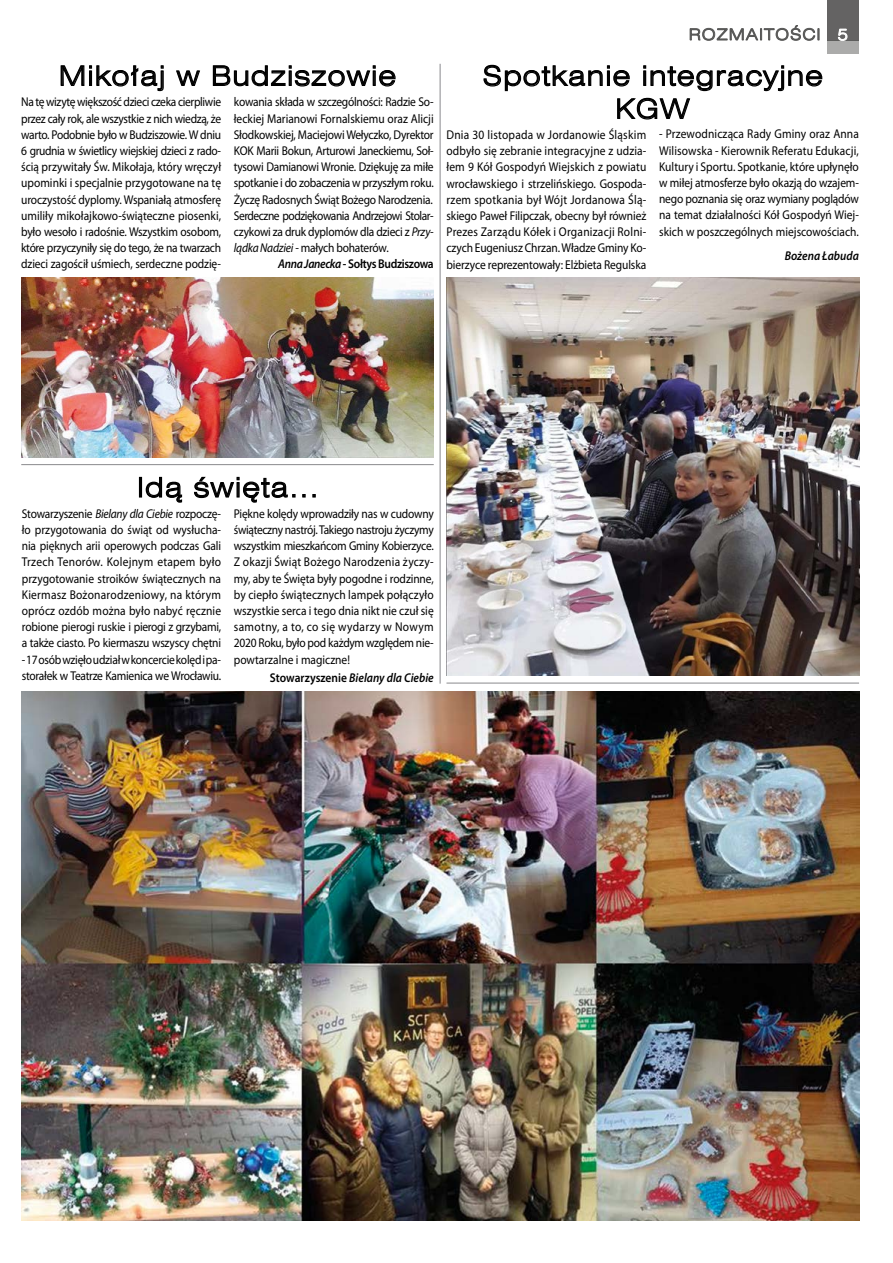
<style>
.page{position:relative;width:893px;height:1263px;background:#fff}
.page>*{position:absolute;margin:0;border:0;box-sizing:border-box;transform-origin:0 0}
.t1{font:27px/33px "Swis 721 Lt Ex EU";letter-spacing:.05em;color:#000;text-align:center}
.t2{font:15.75px "Swis 721 Lt Ex EU";letter-spacing:.075em;color:#575756}
.t3{font:12.75px/16.2px "Myriad Pro";letter-spacing:-.02em;color:#000;text-align:justify;scale:.9 1}
.t4{font:italic 600 12.75px "Myriad Pro";color:#000;scale:.9 1}
.t5{font:600 12.75px "Myriad Pro";letter-spacing:-.03em;color:#000;scale:.9 1}
.s1{color:#fff}
.s2{font-style:italic}
.s3{font-style:normal}
</style>
<div class="page">
<img style="left:22px;top:691px;width:837px;height:529px">
<hr style="left:446px;top:682px;width:413px;height:2px;background:#969699">
<hr style="left:21px;top:464px;width:413px;height:1px;background:#969699">
<svg style="left:60px;top:65px;width:104px;height:27px"></svg>
<svg style="left:176px;top:70px;width:24px;height:16px"></svg>
<svg style="left:212px;top:65px;width:184px;height:22px"></svg>
<svg style="left:483px;top:64px;width:340px;height:56px"></svg>
<img style="left:447px;top:278px;width:412px;height:397px">
<div style="left:139px;top:477px;width:3px;height:21px;border:1px solid #000"></div>
<svg style="left:145px;top:476px;width:38px;height:27px"></svg>
<svg style="left:194px;top:476px;width:102px;height:27px"></svg>
<svg style="left:302px;top:494px;width:4px;height:4px"></svg>
<svg style="left:312px;top:494px;width:4px;height:4px"></svg>
<img style="left:21px;top:278px;width:413px;height:179px">
<hr style="left:440px;top:64px;width:1px;height:620px;background:#969699">
<svg style="left:689px;top:25px;width:130px;height:16px"></svg>
<div style="left:827px;top:0;width:32px;height:40px;background:#646363"></div>
<div style="left:827px;top:40px;width:32px;height:13px;background:#ababaa"></div>
<svg style="left:837px;top:28px;width:11px;height:13px"></svg>
<p class="t2" style="left:689px;top:25px;width:160px">ROZMAITOŚCI <span class="s1">5</span></p>
<h1 class="t1" style="left:59px;top:60px;width:339px">Mikołaj w Budziszowie</h1>
<h1 class="t1" style="left:483px;top:60px;width:342px">Spotkanie integracyjne<br>KGW</h1>
<p class="t3" style="left:21px;top:94px;width:224px">Na tę wizytę większość dzieci czeka cierpliwie przez cały rok, ale wszystkie z nich wiedzą, że warto. Podobnie było w Budziszowie. W dniu 6 grudnia w świetlicy wiejskiej dzieci z rado&shy;ścią przywitały Św. Mikołaja, który wręczył upominki i specjalnie przygotowane na tę uroczystość dyplomy. Wspaniałą atmosferę umiliły mikołajkowo-świąteczne piosenki, było wesoło i radośnie. Wszystkim osobom, które przyczyniły się do tego, że na twarzach dzieci zagościł uśmiech, serdeczne podzię-</p>
<p class="t3" style="left:234px;top:94px;width:224px">kowania składa w szczególności: Radzie So&shy;łeckiej Marianowi Fornalskiemu oraz Alicji Słodkowskiej, Maciejowi Wełyczko, Dyrektor KOK Marii Bokun, Arturowi Janeckiemu, Soł&shy;tysowi Damianowi Wronie. Dziękuję za miłe spotkanie i do zobaczenia w przyszłym roku.<br>Życzę Radosnych Świąt Bożego Narodzenia.<br>Serdeczne podziękowania Andrzejowi Stolar&shy;czykowi za druk dyplomów dla dzieci z <span class="s2">Przy&shy;lądka Nadziei</span> - małych bohaterów.</p>
<p class="t3" style="left:446px;top:126px;width:224px">Dnia 30 listopada w Jordanowie Śląskim odbyło się zebranie integracyjne z udzia&shy;łem 9 Kół Gospodyń Wiejskich z powiatu wrocławskiego i strzelińskiego. Gospoda&shy;rzem spotkania był Wójt Jordanowa Ślą&shy;skiego Paweł Filipczak, obecny był również Prezes Zarządu Kółek i Organizacji Rolni&shy;czych Eugeniusz Chrzan. Władze Gminy Ko&shy;bierzyce reprezentowały: Elżbieta Regulska</p>
<p class="t3" style="left:659px;top:126px;width:223px">- Przewodnicząca Rady Gminy oraz Anna Wilisowska - Kierownik Referatu Edukacji, Kultury i Sportu. Spotkanie, które upłynęło w miłej atmosferze było okazją do wzajem&shy;nego poznania się oraz wymiany poglądów na temat działalności Kół Gospodyń Wiej&shy;skich w poszczególnych miejscowościach.</p>
<p class="t4" style="left:785px;top:247px;width:84px">Bożena Łabuda</p>
<p class="t5" style="left:278px;top:256px;width:174px"><span class="s2">Anna Janecka</span> - Sołtys Budziszowa</p>
<h1 class="t1" style="left:137px;top:471px;width:183px">Idą święta...</h1>
<p class="t3" style="left:22px;top:505px;width:223px">Stowarzyszenie <span class="s2">Bielany dla Ciebie</span> rozpoczę&shy;ło przygotowania do świąt od wysłucha&shy;nia pięknych arii operowych podczas Gali Trzech Tenorów. Kolejnym etapem było przygotowanie stroików świątecznych na Kiermasz Bożonarodzeniowy, na którym oprócz ozdób można było nabyć ręcznie robione pierogi ruskie i pierogi z grzybami, a także ciasto. Po kiermaszu wszyscy chętni</p>
<p class="t3" style="left:22px;top:651px;width:223px">- 17 osób wzięło udział w koncercie kolęd i pa&shy;storałek w Teatrze Kamienica we Wrocławiu.</p>
<p class="t3" style="left:234px;top:505px;width:224px">Piękne kolędy wprowadziły nas w cudowny świąteczny nastrój. Takiego nastroju życzymy wszystkim mieszkańcom Gminy Kobierzyce.<br>Z okazji Świąt Bożego Narodzenia życzy&shy;my, aby te Święta były pogodne i rodzinne, by ciepło świątecznych lampek połączyło wszystkie serca i tego dnia nikt nie czuł się samotny, a to, co się wydarzy w Nowym 2020 Roku, było pod każdym względem nie&shy;powtarzalne i magiczne!</p>
<p class="t4" style="left:270px;top:669px;width:183px"><span class="s3">Stowarzyszenie</span> Bielany dla Ciebie</p>
</div>
